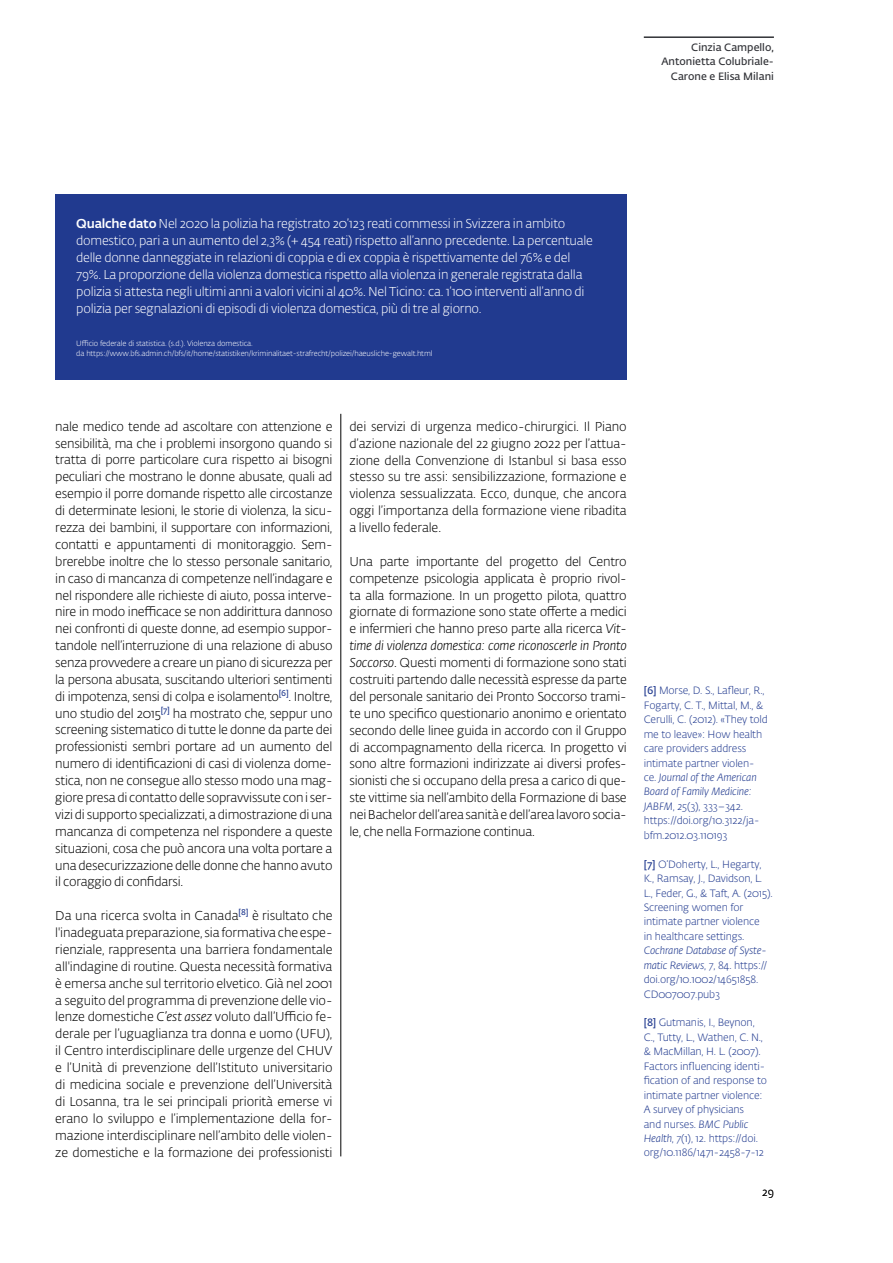
<style>
.page{position:relative;width:893px;height:1263px;background:#fff}
.page>*{position:absolute;margin:0;border:0;box-sizing:border-box;transform-origin:0 0}
.t1{font:300 12.75px/17px "SUPSI Fedra Sans";letter-spacing:-.015em;color:#000;text-align:justify}
.t2{font:300 12.75px/17px "SUPSI Fedra Sans";letter-spacing:-.02em;color:#fff}
.t3{font:300 11.25px "SUPSI Fedra Sans";color:#000}
.t4{font:300 10.5px/14.4px "SUPSI Fedra Sans";letter-spacing:-.015em;color:#213a8f}
.t5{font:600 10.5px/14.4px "SUPSI Fedra Sans";color:#313237;text-align:right}
.t6{font:300 7.5px/10.5px "SUPSI Fedra Sans";letter-spacing:-.015em;color:#fff}
.s1{font-weight:500}
.s2{font-style:italic}
.s3{font-weight:600}
</style>
<div class="page">
<hr style="left:341px;top:414px;width:1px;height:742px;background:#000">
<hr style="left:644px;top:36px;width:130px;height:2px;background:#313237">
<div style="left:55px;top:194px;width:572px;height:186px;background:#213a8f"></div>
<p class="t5" style="left:661px;top:39px;width:114px">Cinzia Campello,<br>Antonietta Colubriale-<br>Carone e Elisa Milani</p>
<p class="t2" style="left:76px;top:215px;width:518px"><span class="s1">Qualche dato</span> Nel 2020 la polizia ha registrato 20’123 reati commessi in Svizzera in ambito domestico, pari a un aumento del 2,3% (+ 454 reati) rispetto all’anno precedente. La percentuale delle donne danneggiate in relazioni di coppia e di ex coppia è rispettivamente del 76% e del 79%. La proporzione della violenza domestica rispetto alla violenza in generale registrata dalla polizia si attesta negli ultimi anni a valori vicini al 40%. Nel Ticino: ca. 1’100 interventi all’anno di polizia per segnalazioni di episodi di violenza domestica, più di tre al giorno.</p>
<p class="t6" style="left:76px;top:338px;width:358px">Ufficio federale di statistica. (s.d.). Violenza domestica.<br>da https://www.bfs.admin.ch/bfs/it/home/statistiken/kriminalitaet-strafrecht/polizei/haeusliche-gewalt.html</p>
<p class="t1" style="left:55px;top:417px;width:279px">nale medico tende ad ascoltare con attenzione e sensibilità, ma che i problemi insorgono quando si tratta di porre particolare cura rispetto ai bisogni peculiari che mostrano le donne abusate, quali ad esempio il porre domande rispetto alle circostanze di determinate lesioni, le storie di violenza, la sicu&shy;rezza dei bambini, il supportare con informazioni, contatti e appuntamenti di monitoraggio. Sem&shy;brerebbe inoltre che lo stesso personale sanitario, in caso di mancanza di competenze nell’indagare e nel rispondere alle richieste di aiuto, possa interve&shy;nire in modo inefficace se non addirittura dannoso nei confronti di queste donne, ad esempio suppor&shy;tandole nell’interruzione di una relazione di abuso senza provvedere a creare un piano di sicurezza per la persona abusata, suscitando ulteriori sentimenti di impotenza, sensi di colpa e isolamento<sup>[6]</sup>. Inoltre, uno studio del 2015<sup>[7]</sup> ha mostrato che, seppur uno screening sistematico di tutte le donne da parte dei professionisti sembri portare ad un aumento del numero di identificazioni di casi di violenza dome&shy;stica, non ne consegue allo stesso modo una mag&shy;giore presa di contatto delle sopravvissute con i ser&shy;vizi di supporto specializzati, a dimostrazione di una mancanza di competenza nel rispondere a queste situazioni, cosa che può ancora una volta portare a una desecurizzazione delle donne che hanno avuto il coraggio di confidarsi.</p>
<p class="t1" style="left:55px;top:907px;width:279px">Da una ricerca svolta in Canada<sup>[8]</sup> è risultato che l'inadeguata preparazione, sia formativa che espe&shy;rienziale, rappresenta una barriera fondamentale all'indagine di routine. Questa necessità formativa è emersa anche sul territorio elvetico. Già nel 2001 a seguito del programma di prevenzione delle vio&shy;lenze domestiche <span class="s2">C’est assez</span> voluto dall’Ufficio fe&shy;derale per l’uguaglianza tra donna e uomo (UFU), il Centro interdisciplinare delle urgenze del CHUV e l’Unità di prevenzione dell’Istituto universitario di medicina sociale e prevenzione dell’Università di Losanna, tra le sei principali priorità emerse vi erano lo sviluppo e l’implementazione della for&shy;mazione interdisciplinare nell’ambito delle violen&shy;ze domestiche e la formazione dei professionisti</p>
<p class="t1" style="left:350px;top:418px;width:279px">dei servizi di urgenza medico-chirurgici. Il Piano d’azione nazionale del 22 giugno 2022 per l’attua&shy;zione della Convenzione di Istanbul si basa esso stesso su tre assi: sensibilizzazione, formazione e violenza sessualizzata. Ecco, dunque, che ancora oggi l’importanza della formazione viene ribadita a livello federale.</p>
<p class="t1" style="left:350px;top:553px;width:279px">Una parte importante del progetto del Centro competenze psicologia applicata è proprio rivol&shy;ta alla formazione. In un progetto pilota, quattro giornate di formazione sono state offerte a medici e infermieri che hanno preso parte alla ricerca <span class="s2">Vit&shy;time di violenza domestica: come riconoscerle in Pronto Soccorso</span>. Questi momenti di formazione sono stati costruiti partendo dalle necessità espresse da parte del personale sanitario dei Pronto Soccorso trami&shy;te uno specifico questionario anonimo e orientato secondo delle linee guida in accordo con il Gruppo di accompagnamento della ricerca. In progetto vi sono altre formazioni indirizzate ai diversi profes&shy;sionisti che si occupano della presa a carico di que&shy;ste vittime sia nell’ambito della Formazione di base nei Bachelor dell’area sanità e dell’area lavoro socia&shy;le, che nella Formazione continua.</p>
<p class="t4" style="left:644px;top:683px;width:126px"><span class="s3">[6]</span> Morse, D. S., Lafleur, R.,<br>Fogarty, C. T., Mittal, M., &amp;<br>Cerulli, C. (2012). «They told me to leave»: How health care providers address intimate partner violen&shy;ce. <span class="s2">Journal of the American<br>Board of Family Medicine:<br>JABFM</span>, <span class="s2">25</span>(3), 333–342. https://doi.org/10.3122/ja&shy;bfm.2012.03.110193</p>
<p class="t4" style="left:644px;top:856px;width:130px"><span class="s3">[7]</span> O’Doherty, L., Hegarty,<br>K., Ramsay, J., Davidson, L.<br>L., Feder, G., &amp; Taft, A. (2015).<br>Screening women for intimate partner violence<br>in healthcare settings.</p>
<p class="t4" style="left:644px;top:943px;width:125px"><span class="s2">Cochrane Database of Syste&shy;matic Reviews</span>, <span class="s2">7</span>, 84. https:// doi.org/10.1002/14651858.<br>CD007007.pub3</p>
<p class="t4" style="left:644px;top:1015px;width:125px"><span class="s3">[8]</span> Gutmanis, I., Beynon,<br>C., Tutty, L., Wathen, C. N., &amp; MacMillan, H. L. (2007).<br>Factors influencing identi&shy;fication of and response to intimate partner violence:<br>A survey of physicians<br>and nurses. <span class="s2">BMC Public<br>Health</span>, <span class="s2">7</span>(1), 12. https://doi. org/10.1186/1471-2458-7-12</p>
<p class="t3" style="left:762px;top:1185px;width:13px">29</p>
</div>
